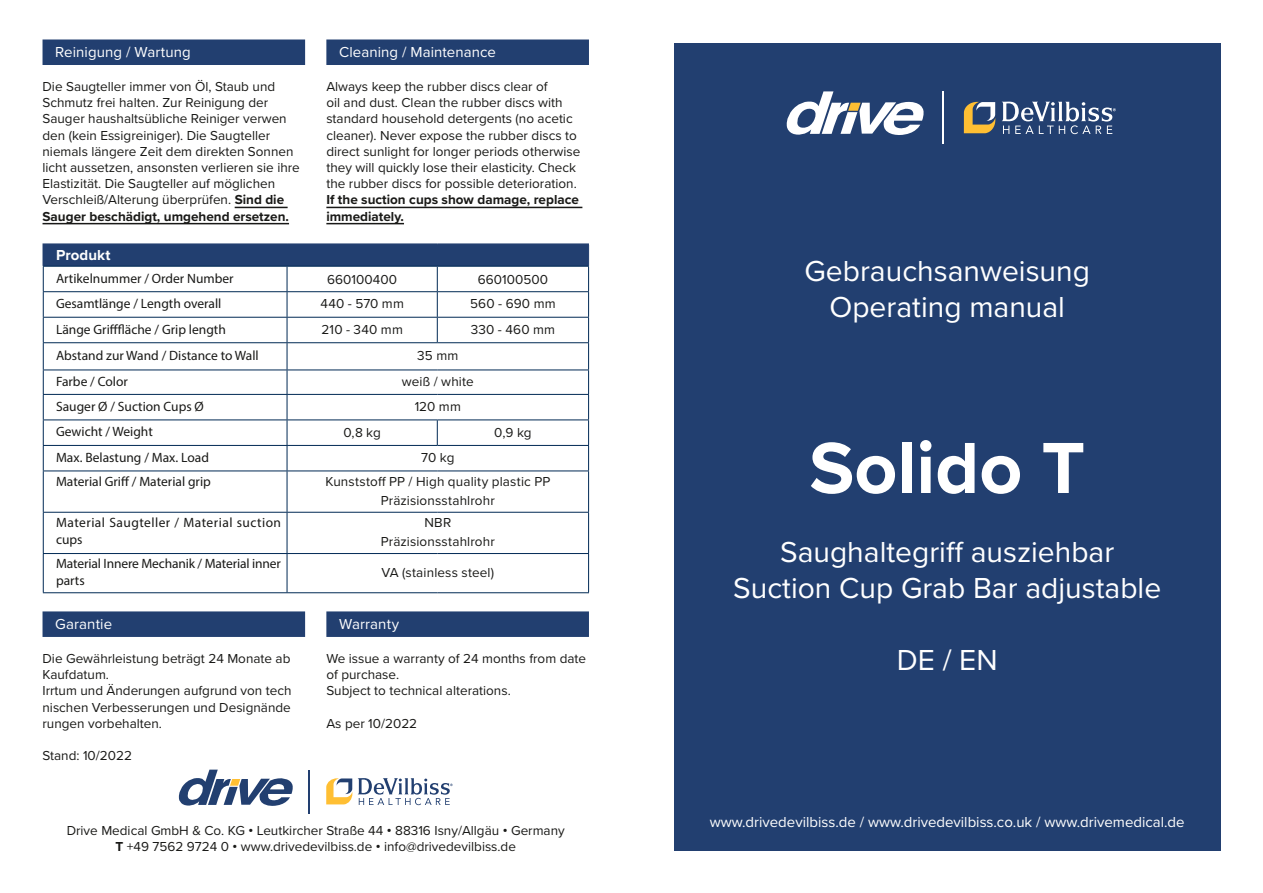
<style>
.page{position:relative;width:1263px;height:893px;background:#fff}
.page>*{position:absolute;margin:0;border:0;box-sizing:border-box;transform-origin:0 0}
.t1{font:700 75px "Proxima Nova";color:#fff}
.t2{font:30px/36px "Proxima Nova";color:#fff;text-align:center}
.t3{font:15px "Proxima Nova";color:#fff}
.t4{font:700 15px "Proxima Nova";color:#fff}
.t5{font:13.5px/16.2px "Proxima Nova";color:#191917}
.t6{font:13.5px/17.1px "Myriad Pro";color:#191917}
.t7{font:700 13.5px/16.2px "Proxima Nova";color:#191917}
.t8{font:13.5px/17.1px "Myriad Pro";letter-spacing:.035em;color:#191917}
.s1{font-weight:700}
</style>
<div class="page">
<div style="left:674px;top:43px;width:546px;height:807px;background:#223f70"></div>
<svg style="left:964px;top:102px;width:31px;height:31px"></svg>
<svg style="left:1002px;top:102px;width:114px;height:32px"></svg>
<svg style="left:787px;top:91px;width:137px;height:44px"></svg>
<hr style="left:942px;top:91px;width:1px;height:53px;background:#fff">
<div style="left:43px;top:40px;width:262px;height:25px;background:#223f70"></div>
<hr style="left:235px;top:207px;width:53px;height:1px;background:#191917">
<hr style="left:43px;top:223px;width:246px;height:1px;background:#191917">
<div style="left:43px;top:611px;width:262px;height:26px;background:#223f70"></div>
<div style="left:326px;top:40px;width:263px;height:25px;background:#223f70"></div>
<hr style="left:326px;top:207px;width:256px;height:1px;background:#191917">
<hr style="left:326px;top:223px;width:78px;height:1px;background:#191917">
<div style="left:326px;top:611px;width:263px;height:26px;background:#223f70"></div>
<svg style="left:326px;top:778px;width:26px;height:26px"></svg>
<svg style="left:358px;top:778px;width:95px;height:27px"></svg>
<svg style="left:179px;top:770px;width:114px;height:36px"></svg>
<hr style="left:308px;top:770px;width:1px;height:44px;background:#223f70">
<hr style="left:43px;top:243px;width:244px;height:2px;background:#223f70">
<hr style="left:287px;top:243px;width:150px;height:2px;background:#223f70">
<hr style="left:437px;top:243px;width:152px;height:2px;background:#223f70">
<svg style="left:43px;top:245px;width:546px;height:226px"></svg>
<hr style="left:43px;top:471px;width:244px;height:1px;background:#002954">
<hr style="left:43px;top:471px;width:1px;height:41px;background:#002954">
<hr style="left:287px;top:471px;width:150px;height:1px;background:#002954">
<hr style="left:287px;top:471px;width:1px;height:41px;background:#002954">
<hr style="left:437px;top:471px;width:152px;height:1px;background:#002954">
<hr style="left:588px;top:471px;width:1px;height:41px;background:#002954">
<hr style="left:43px;top:512px;width:244px;height:1px;background:#002954">
<hr style="left:43px;top:513px;width:1px;height:40px;background:#002954">
<hr style="left:287px;top:512px;width:150px;height:1px;background:#002954">
<hr style="left:287px;top:513px;width:1px;height:40px;background:#002954">
<hr style="left:437px;top:512px;width:152px;height:1px;background:#002954">
<hr style="left:588px;top:513px;width:1px;height:40px;background:#002954">
<hr style="left:43px;top:553px;width:244px;height:1px;background:#002954">
<hr style="left:43px;top:554px;width:1px;height:38px;background:#002954">
<hr style="left:287px;top:553px;width:150px;height:1px;background:#002954">
<hr style="left:287px;top:554px;width:1px;height:38px;background:#002954">
<hr style="left:437px;top:553px;width:152px;height:1px;background:#002954">
<hr style="left:588px;top:554px;width:1px;height:38px;background:#002954">
<hr style="left:43px;top:592px;width:244px;height:1px;background:#002954">
<hr style="left:287px;top:592px;width:150px;height:1px;background:#002954">
<hr style="left:437px;top:592px;width:152px;height:1px;background:#002954">
<p class="t3" style="left:55px;top:41px;width:137px">Reinigung / Wartung</p>
<p class="t5" style="left:43px;top:78px;width:259px">Die Saugteller immer von Öl, Staub und Schmutz frei halten. Zur Reinigung der Sauger haushaltsübliche Reiniger verwen den (kein Essigreiniger). Die Saugteller niemals längere Zeit dem direkten Sonnen licht aussetzen, ansonsten verlieren sie ihre Elastizität. Die Saugteller auf möglichen Verschleiß/Alterung überprüfen. <span class="s1">Sind die Sauger beschädigt, umgehend ersetzen.</span></p>
<p class="t3" style="left:339px;top:41px;width:158px">Cleaning / Maintenance</p>
<p class="t5" style="left:326px;top:78px;width:255px">Always keep the rubber discs clear of<br>oil and dust. Clean the rubber discs with standard household detergents (no acetic cleaner). Never expose the rubber discs to direct sunlight for longer periods otherwise they will quickly lose their elasticity. Check the rubber discs for possible deterioration.</p>
<p class="t7" style="left:326px;top:192px;width:254px">If the suction cups show damage, replace immediately.</p>
<p class="t4" style="left:56px;top:244px;width:56px">Produkt</p>
<p class="t6" style="left:56px;top:269px;width:179px">Artikelnummer / Order Number</p>
<p class="t5" style="left:327px;top:271px;width:71px">660100400</p>
<p class="t5" style="left:478px;top:271px;width:72px">660100500</p>
<p class="t6" style="left:56px;top:294px;width:167px">Gesamtlänge / Length overall</p>
<p class="t5" style="left:320px;top:295px;width:85px">440 - 570 mm</p>
<p class="t5" style="left:470px;top:295px;width:87px">560 - 690 mm</p>
<p class="t6" style="left:56px;top:320px;width:171px">Länge Grifffläche / Grip length</p>
<p class="t5" style="left:321px;top:321px;width:83px">210 - 340 mm</p>
<p class="t5" style="left:471px;top:321px;width:86px">330 - 460 mm</p>
<p class="t6" style="left:56px;top:347px;width:204px">Abstand zur Wand / Distance to Wall</p>
<p class="t5" style="left:417px;top:347px;width:43px">35 mm</p>
<p class="t6" style="left:56px;top:372px;width:73px">Farbe / Color</p>
<p class="t5" style="left:402px;top:373px;width:73px">weiß / white</p>
<p class="t6" style="left:56px;top:397px;width:149px">Sauger Ø / Suction Cups Ø</p>
<p class="t5" style="left:415px;top:398px;width:48px">120 mm</p>
<p class="t6" style="left:56px;top:423px;width:98px">Gewicht / Weight</p>
<p class="t5" style="left:343px;top:423px;width:39px">0,8 kg</p>
<p class="t5" style="left:494px;top:423px;width:39px">0,9 kg</p>
<p class="t6" style="left:56px;top:448px;width:154px">Max. Belastung / Max. Load</p>
<p class="t5" style="left:421px;top:449px;width:35px">70 kg</p>
<p class="t6" style="left:56px;top:472px;width:156px">Material Griff / Material grip</p>
<p class="t5" style="left:325px;top:472px;width:226px;line-height:18.6px;text-align:center">Kunststoff PP / High quality plastic PP<br>Präzisionsstahlrohr</p>
<p class="t8" style="left:56px;top:514px;width:227px">Material Saugteller / Material suction cups</p>
<p class="t5" style="left:381px;top:513px;width:116px;line-height:18.6px;text-align:center">NBR<br>Präzisionsstahlrohr</p>
<p class="t6" style="left:56px;top:555px;width:226px">Material Innere Mechanik / Material inner parts</p>
<p class="t5" style="left:381px;top:564px;width:114px">VA (stainless steel)</p>
<p class="t3" style="left:55px;top:613px;width:58px">Garantie</p>
<p class="t5" style="left:43px;top:650px;width:251px">Die Gewährleistung beträgt 24 Monate ab<br>Kaufdatum.<br>Irrtum und Änderungen aufgrund von tech nischen Verbesserungen und Designände rungen vorbehalten.</p>
<p class="t5" style="left:43px;top:747px;width:91px">Stand: 10/2022</p>
<p class="t3" style="left:339px;top:613px;width:61px">Warranty</p>
<p class="t5" style="left:326px;top:650px;width:261px">We issue a warranty of 24 months from date of purchase.<br>Subject to technical alterations.</p>
<p class="t5" style="left:326px;top:715px;width:92px">As per 10/2022</p>
<p class="t5" style="left:67px;top:821px;width:500px;text-align:center">Drive Medical GmbH &amp; Co. KG <span class="s1">•</span> Leutkircher Straße 44 <span class="s1">•</span> 88316 Isny/Allgäu <span class="s1">•</span> Germany<br><span class="s1">T</span> +49 7562 9724 0 <span class="s1">•</span> www.drivedevilbiss.de <span class="s1">•</span> info@drivedevilbiss.de</p>
<h2 class="t2" style="left:804px;top:252px;width:287px">Gebrauchsanweisung<br>Operating manual</h2>
<h1 class="t1" style="left:809px;top:412px;width:277px">Solido T</h1>
<h2 class="t2" style="left:733px;top:532px;width:429px">Saughaltegriff ausziehbar<br>Suction Cup Grab Bar adjustable</h2>
<h2 class="t2" style="left:897px;top:640px;width:102px">DE / EN</h2>
<p class="t3" style="left:710px;top:811px;width:476px">www.drivedevilbiss.de / www.drivedevilbiss.co.uk / www.drivemedical.de</p>
</div>
